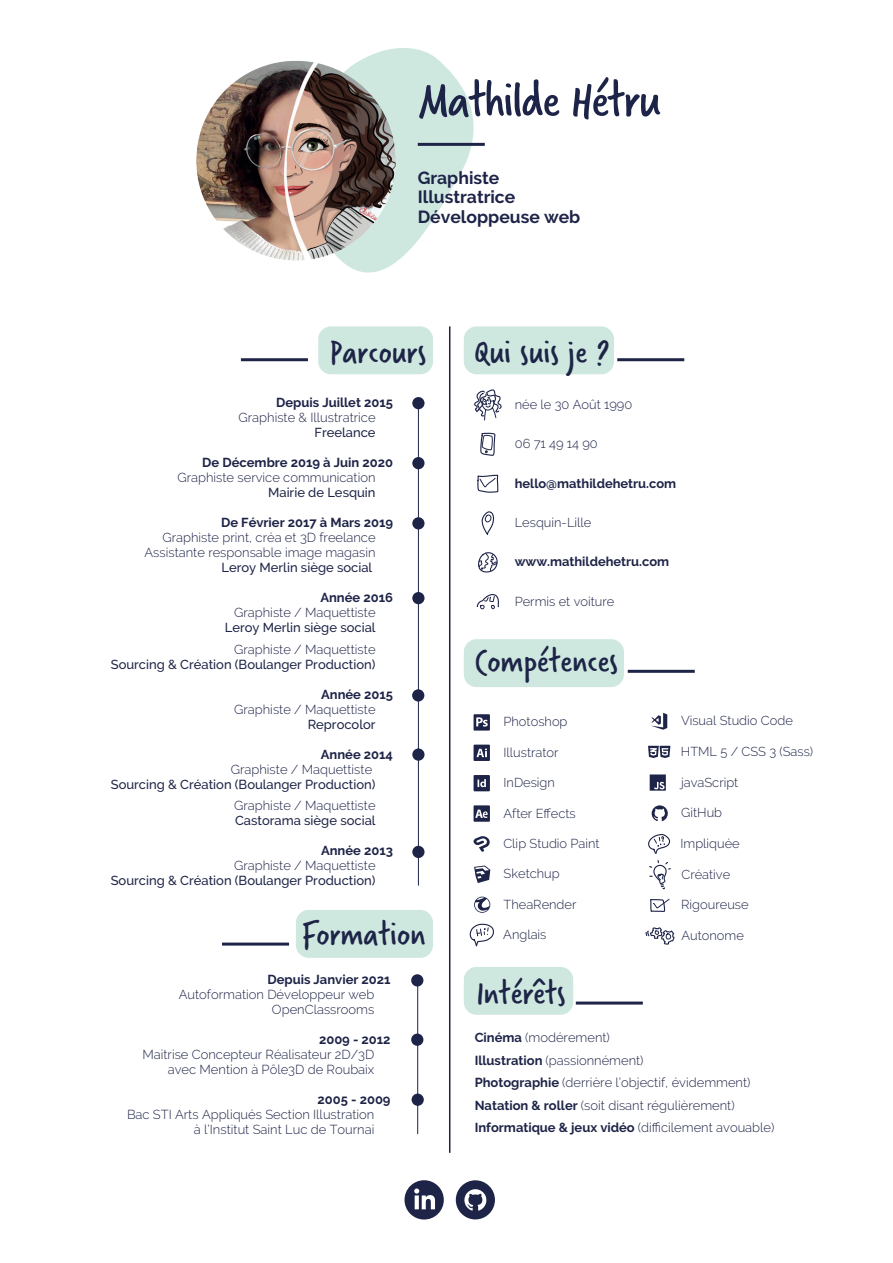
<style>
.page{position:relative;width:893px;height:1263px;background:#fff}
.page>*{position:absolute;margin:0;border:0;box-sizing:border-box;transform-origin:0 0}
.t1{font:53.4px "Verveine";letter-spacing:-.025em;color:#1e2447}
.t2{font:36px "Verveine";color:#1e2447}
.t3{font:700 17.55px/19.5px "Raleway";color:#1e2447}
.t4{font:300 12.9px/15px "Raleway";color:#1e2447;text-align:right}
.t5{font:500 12.9px "Raleway";color:#1e2447}
.t6{font:700 12.9px "Raleway";color:#1e2447}
.s1{font-weight:700}
</style>
<div class="page">
<div style="left:464px;top:326px;width:150px;height:48px;background:#cee8df;border-radius:13px"></div>
<div style="left:464px;top:639px;width:160px;height:48px;background:#cee8df;border-radius:13px"></div>
<div style="left:318px;top:326px;width:115px;height:48px;background:#cee8df;border-radius:13px"></div>
<div style="left:296px;top:910px;width:137px;height:48px;background:#cee8df;border-radius:13px"></div>
<div style="left:464px;top:967px;width:109px;height:48px;background:#cee8df;border-radius:13px"></div>
<svg style="left:343px;top:48px;width:142px;height:225px;fill:#cee8df"></svg>
<hr style="left:418px;top:402px;width:1px;height:483px;background:#1e2447">
<div style="left:412px;top:689px;width:12px;height:12px;background:#1e2447;border-radius:50%"></div>
<div style="left:412px;top:592px;width:12px;height:12px;background:#1e2447;border-radius:50%"></div>
<div style="left:412px;top:517px;width:12px;height:12px;background:#1e2447;border-radius:50%"></div>
<div style="left:412px;top:457px;width:12px;height:12px;background:#1e2447;border-radius:50%"></div>
<div style="left:412px;top:397px;width:12px;height:12px;background:#1e2447;border-radius:50%"></div>
<div style="left:412px;top:748px;width:12px;height:13px;background:#1e2447;border-radius:50%"></div>
<div style="left:412px;top:846px;width:12px;height:12px;background:#1e2447;border-radius:50%"></div>
<hr style="left:417px;top:976px;width:1px;height:158px;background:#1e2447">
<div style="left:411px;top:1033px;width:12px;height:13px;background:#1e2447;border-radius:50%"></div>
<div style="left:411px;top:974px;width:12px;height:12px;background:#1e2447;border-radius:50%"></div>
<div style="left:412px;top:1093px;width:12px;height:13px;background:#1e2447;border-radius:50%"></div>
<hr style="left:449px;top:326px;width:1px;height:827px;background:#1e2447">
<hr style="left:418px;top:143px;width:67px;height:3px;background:#1e2447">
<hr style="left:241px;top:358px;width:67px;height:3px;background:#1e2447">
<hr style="left:222px;top:942px;width:67px;height:3px;background:#1e2447">
<hr style="left:576px;top:1001px;width:67px;height:3px;background:#1e2447">
<hr style="left:628px;top:670px;width:67px;height:3px;background:#1e2447">
<hr style="left:617px;top:358px;width:67px;height:3px;background:#1e2447">
<svg style="left:474px;top:389px;width:28px;height:67px"></svg>
<svg style="left:470px;top:474px;width:29px;height:167px"></svg>
<svg style="left:404px;top:1180px;width:40px;height:40px"></svg>
<svg style="left:456px;top:1180px;width:39px;height:39px"></svg>
<svg style="left:474px;top:745px;width:16px;height:16px"></svg>
<svg style="left:474px;top:775px;width:16px;height:16px"></svg>
<svg style="left:474px;top:836px;width:16px;height:16px"></svg>
<svg style="left:651px;top:713px;width:16px;height:17px"></svg>
<svg style="left:648px;top:746px;width:22px;height:12px"></svg>
<svg style="left:650px;top:774px;width:16px;height:17px"></svg>
<svg style="left:474px;top:865px;width:16px;height:18px"></svg>
<svg style="left:474px;top:896px;width:16px;height:17px"></svg>
<svg style="left:474px;top:714px;width:16px;height:17px"></svg>
<svg style="left:474px;top:805px;width:16px;height:17px"></svg>
<svg style="left:652px;top:805px;width:16px;height:16px"></svg>
<svg style="left:645px;top:898px;width:30px;height:47px"></svg>
<svg style="left:648px;top:834px;width:23px;height:55px"></svg>
<svg style="left:469px;top:923px;width:25px;height:24px"></svg>
<img style="left:196px;top:58px;width:202px;height:204px">
<h1 class="t1" style="left:419px;top:63px;width:243px">Mathilde Hétru</h1>
<h3 class="t3" style="left:418px;top:168px;width:164px">Graphiste<br>Illustratrice<br>Développeuse web</h3>
<h2 class="t2" style="left:329px;top:327px;width:98px">Parcours</h2>
<h2 class="t2" style="left:475px;top:327px;width:136px">Qui suis je ?</h2>
<p class="t6" style="left:276px;top:395px;width:118px">Depuis Juillet 2015</p>
<p class="t4" style="left:239px;top:410px;width:139px">Graphiste &amp; Illustratrice</p>
<p class="t5" style="left:315px;top:425px;width:63px">Freelance</p>
<p class="t6" style="left:202px;top:455px;width:192px">De Décembre 2019 à Juin 2020</p>
<p class="t4" style="left:177px;top:470px;width:200px">Graphiste service communication</p>
<p class="t5" style="left:268px;top:485px;width:109px">Mairie de Lesquin</p>
<p class="t6" style="left:221px;top:515px;width:173px">De Février 2017 à Mars 2019</p>
<p class="t4" style="left:145px;top:530px;width:233px">Graphiste print, créa et 3D freelance<br>Assistante responsable image magasin</p>
<p class="t5" style="left:221px;top:560px;width:152px">Leroy Merlin siège social</p>
<p class="t6" style="left:320px;top:590px;width:74px">Année 2016</p>
<p class="t4" style="left:234px;top:605px;width:143px">Graphiste / Maquettiste</p>
<p class="t5" style="left:225px;top:620px;width:152px">Leroy Merlin siège social</p>
<p class="t4" style="left:234px;top:642px;width:143px">Graphiste / Maquettiste</p>
<p class="t5" style="left:111px;top:657px;width:266px">Sourcing &amp; Création (Boulanger Production)</p>
<p class="t6" style="left:321px;top:687px;width:73px">Année 2015</p>
<p class="t4" style="left:234px;top:702px;width:143px">Graphiste / Maquettiste</p>
<p class="t5" style="left:308px;top:717px;width:69px">Reprocolor</p>
<p class="t6" style="left:321px;top:747px;width:74px">Année 2014</p>
<p class="t4" style="left:231px;top:762px;width:143px">Graphiste / Maquettiste</p>
<p class="t5" style="left:111px;top:777px;width:266px">Sourcing &amp; Création (Boulanger Production)</p>
<p class="t4" style="left:234px;top:798px;width:143px">Graphiste / Maquettiste</p>
<p class="t5" style="left:235px;top:813px;width:142px">Castorama siège social</p>
<p class="t6" style="left:321px;top:843px;width:73px">Année 2013</p>
<p class="t4" style="left:234px;top:858px;width:143px">Graphiste / Maquettiste</p>
<p class="t5" style="left:111px;top:873px;width:266px">Sourcing &amp; Création (Boulanger Production)</p>
<h2 class="t2" style="left:301px;top:909px;width:126px">Formation</h2>
<p class="t6" style="left:267px;top:972px;width:125px">Depuis Janvier 2021</p>
<p class="t4" style="left:179px;top:987px;width:197px">Autoformation Développeur web<br>OpenClassrooms</p>
<p class="t6" style="left:319px;top:1032px;width:73px">2009 - 2012</p>
<p class="t4" style="left:142px;top:1047px;width:234px">Maitrise Concepteur Réalisateur 2D/3D avec Mention à Pôle3D de Roubaix</p>
<p class="t6" style="left:318px;top:1092px;width:74px">2005 - 2009</p>
<p class="t4" style="left:127px;top:1107px;width:249px">Bac STI Arts Appliqués Section Illustration à l’Institut Saint Luc de Tournai</p>
<p class="t4" style="left:515px;top:397px;width:119px">née le 30 Août 1990</p>
<p class="t4" style="left:515px;top:436px;width:85px">06 71 49 14 90</p>
<p class="t6" style="left:515px;top:476px;width:163px">hello@mathildehetru.com</p>
<p class="t4" style="left:515px;top:515px;width:78px">Lesquin-Lille</p>
<p class="t6" style="left:515px;top:554px;width:156px">www.mathildehetru.com</p>
<p class="t4" style="left:515px;top:594px;width:101px">Permis et voiture</p>
<h2 class="t2" style="left:475px;top:636px;width:145px">Compétences</h2>
<p class="t4" style="left:503px;top:714px;width:66px">Photoshop</p>
<p class="t4" style="left:503px;top:745px;width:57px">Illustrator</p>
<p class="t4" style="left:503px;top:775px;width:53px">InDesign</p>
<p class="t4" style="left:681px;top:713px;width:113px">Visual Studio Code</p>
<p class="t4" style="left:681px;top:744px;width:134px">HTML 5 / CSS 3 (Sass)</p>
<p class="t4" style="left:681px;top:774px;width:59px">javaScript</p>
<p class="t4" style="left:503px;top:805px;width:74px">After Effects</p>
<p class="t4" style="left:681px;top:805px;width:42px">GitHub</p>
<p class="t4" style="left:503px;top:836px;width:98px">Clip Studio Paint</p>
<p class="t4" style="left:504px;top:866px;width:58px">Sketchup</p>
<p class="t4" style="left:504px;top:897px;width:74px">TheaRender</p>
<p class="t4" style="left:503px;top:927px;width:45px">Anglais</p>
<p class="t4" style="left:680px;top:836px;width:61px">Impliquée</p>
<p class="t4" style="left:681px;top:866px;width:50px">Créative</p>
<p class="t4" style="left:681px;top:897px;width:69px">Rigoureuse</p>
<p class="t4" style="left:681px;top:928px;width:64px">Autonome</p>
<h2 class="t2" style="left:477px;top:968px;width:90px">Intérêts</h2>
<p class="t4" style="left:475px;top:1026px;width:301px;line-height:22.5px;text-align:left"><span class="s1">Cinéma</span> (modérement)<br><span class="s1">Illustration</span> (passionnément)<br><span class="s1">Photographie</span> (derrière l’objectif, évidemment)<br><span class="s1">Natation &amp; roller</span> (soit disant régulièrement)<br><span class="s1">Informatique &amp; jeux vidéo</span> (difficilement avouable)</p>
</div>
